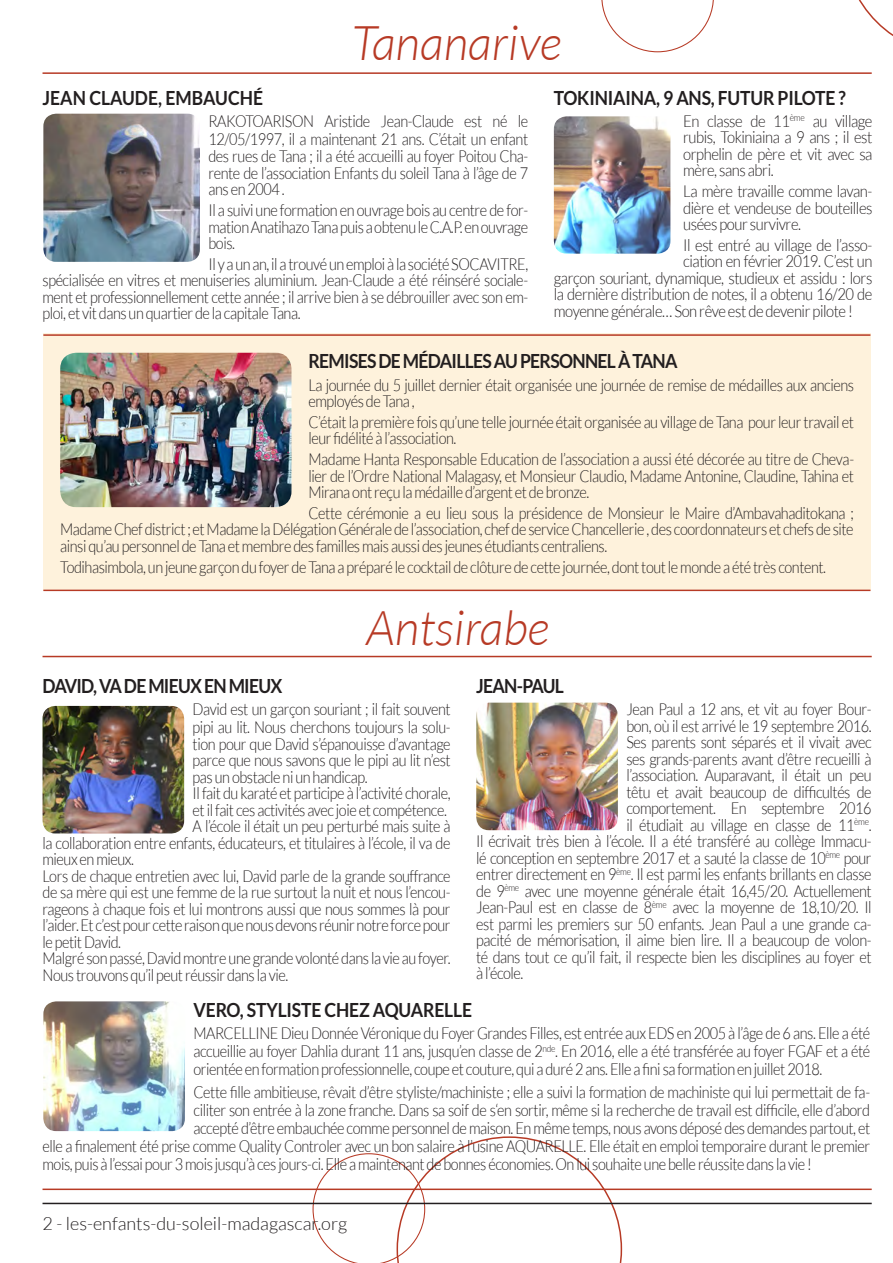
<style>
.page{position:relative;width:893px;height:1263px;background:#fff}
.page>*{position:absolute;margin:0;border:0;box-sizing:border-box;transform-origin:0 0}
.t1{font:italic 300 48px "Lato";color:#b73a25}
.t2{font:700 19.5px "Lato";letter-spacing:-.035em;color:#231f20;scale:.9 1}
.t3{font:700 19.5px "Lato";letter-spacing:-.01em;color:#231f20;scale:.9 1}
.t4{font:700 19.5px "Lato";color:#231f20;scale:.9 1}
.t5{font:300 18px "Lato";color:#231f20}
.t6{font:300 16.5px/16.5px "Lato";letter-spacing:-.03em;color:#231f20;text-align:justify;scale:.88 1}
.t7{font:300 16.5px/16.5px "Lato";letter-spacing:-.03em;color:#231f20;text-align:justify;scale:.9 1}
</style>
<div class="page">
<svg style="left:313px;top:1136px;width:309px;height:127px"></svg>
<hr style="left:43px;top:72px;width:829px;height:2px;background:#b73a25">
<svg style="left:858px;top:0;width:35px;height:36px"></svg>
<svg style="left:601px;top:0;width:113px;height:52px"></svg>
<hr style="left:43px;top:1203px;width:829px;height:1px;background:#231f20">
<div style="left:43px;top:334px;width:827px;height:257px;background:#fef2dc"></div>
<hr style="left:43px;top:656px;width:829px;height:1px;background:#b73a25">
<hr style="left:43px;top:1188px;width:829px;height:2px;background:#b73a25">
<hr style="left:43px;top:334px;width:827px;height:2px;background:#b73a25">
<hr style="left:43px;top:590px;width:827px;height:1px;background:#b73a25">
<img style="left:60px;top:353px;width:231px;height:154px">
<img style="left:43px;top:114px;width:157px;height:148px">
<img style="left:43px;top:706px;width:141px;height:127px">
<img style="left:476px;top:703px;width:142px;height:127px">
<img style="left:554px;top:116px;width:116px;height:138px">
<img style="left:43px;top:1001px;width:142px;height:130px">
<p class="t1" style="left:351px;top:17px;width:212px">Tananarive</p>
<p class="t4" style="left:43px;top:87px;width:247px">JEAN CLAUDE, EMBAUCHÉ</p>
<p class="t6" style="left:208px;top:113px;width:365px;line-height:17.1px">RAKOTOARISON Aristide Jean-Claude est né le 12/05/1997, il a maintenant 21 ans. C’était un enfant des rues de Tana ; il a été accueilli au foyer Poitou Cha&shy;rente de l’association Enfants du soleil Tana à l’âge de 7 ans en 2004 .</p>
<p class="t6" style="left:208px;top:202px;width:365px">Il a suivi une formation en ouvrage bois au centre de for&shy;mation Anatihazo Tana puis a obtenu le C.A.P. en ouvrage bois.</p>
<p class="t6" style="left:43px;top:256px;width:554px;text-indent:166px">Il y a un an, il a trouvé un emploi à la société SOCAVITRE, spécialisée en vitres et menuiseries aluminium. Jean-Claude a été réinséré sociale&shy;ment et professionnellement cette année ; il arrive bien à se débrouiller avec son em&shy;ploi, et vit dans un quartier de la capitale Tana.</p>
<p class="t3" style="left:554px;top:87px;width:326px">TOKINIAINA, 9 ANS, FUTUR PILOTE ?</p>
<p class="t7" style="left:683px;top:113px;width:212px">En classe de 11<sup>ème</sup> au village rubis, Tokiniaina a 9 ans ; il est orphelin de père et vit avec sa mère, sans abri.</p>
<p class="t7" style="left:683px;top:183px;width:212px">La mère travaille comme lavan&shy;dière et vendeuse de bouteilles usées pour survivre.</p>
<p class="t7" style="left:683px;top:237px;width:212px">Il est entré au village de l’asso-</p>
<p class="t7" style="left:683px;top:253px;width:212px">ciation en février 2019. C’est un</p>
<p class="t7" style="left:554px;top:270px;width:355px">garçon souriant, dynamique, studieux et assidu : lors</p>
<p class="t7" style="left:554px;top:286px;width:356px">la dernière distribution de notes, il a obtenu 16/20 de</p>
<p class="t7" style="left:554px;top:303px;width:334px">moyenne générale… Son rêve est de devenir pilote !</p>
<p class="t2" style="left:308px;top:350px;width:412px">REMISES DE MÉDAILLES AU PERSONNEL À TANA</p>
<p class="t6" style="left:308px;top:377px;width:621px">La journée du 5 juillet dernier était organisée une journée de remise de médailles aux anciens employés de Tana ,</p>
<p class="t6" style="left:308px;top:414px;width:621px">C’était la première fois qu’une telle journée était organisée au village de Tana pour leur travail et leur fidélité à l’association.</p>
<p class="t6" style="left:308px;top:451px;width:622px">Madame Hanta Responsable Education de l’association a aussi été décorée au titre de Cheva&shy;lier de l’Ordre National Malagasy, et Monsieur Claudio, Madame Antonine, Claudine, Tahina et Mirana ont reçu la médaille d’argent et de bronze.</p>
<p class="t6" style="left:60px;top:505px;width:903px;text-indent:248px">Cette cérémonie a eu lieu sous la présidence de Monsieur le Maire d’Ambavahaditokana ; Madame Chef district ; et Madame la Délégation Générale de l’association, chef de service Chancellerie , des coordonnateurs et chefs de site ainsi qu’au personnel de Tana et membre des familles mais aussi des jeunes étudiants centraliens.</p>
<p class="t6" style="left:60px;top:559px;width:872px">Todihasimbola, un jeune garçon du foyer de Tana a préparé le cocktail de clôture de cette journée, dont tout le monde a été très content.</p>
<p class="t1" style="left:367px;top:602px;width:184px">Antsirabe</p>
<p class="t2" style="left:43px;top:674px;width:268px">DAVID, VA DE MIEUX EN MIEUX</p>
<p class="t6" style="left:193px;top:700px;width:295px;line-height:18px">David est un garçon souriant ; il fait souvent pipi au lit. Nous cherchons toujours la solu-</p>
<p class="t6" style="left:193px;top:735px;width:295px">tion pour que David s’épanouisse d’avantage parce que nous savons que le pipi au lit n’est pas un obstacle ni un handicap.</p>
<p class="t6" style="left:193px;top:785px;width:295px">Il fait du karaté et participe à l’activité chorale, et il fait ces activités avec joie et compétence.</p>
<p class="t6" style="left:43px;top:818px;width:465px;text-indent:150px">A l’école il était un peu perturbé mais suite à la collaboration entre enfants, éducateurs, et titulaires à l’école, il va de mieux en mieux.</p>
<p class="t6" style="left:43px;top:867px;width:465px">Lors de chaque entretien avec lui, David parle de la grande souffrance de sa mère qui est une femme de la rue surtout la nuit et nous l’encou&shy;rageons à chaque fois et lui montrons aussi que nous sommes là pour l’aider. Et c’est pour cette raison que nous devons réunir notre force pour le petit David.</p>
<p class="t6" style="left:43px;top:950px;width:465px">Malgré son passé, David montre une grande volonté dans la vie au foyer.<br>Nous trouvons qu’il peut réussir dans la vie.</p>
<p class="t2" style="left:476px;top:674px;width:99px">JEAN-PAUL</p>
<p class="t6" style="left:626px;top:701px;width:280px">Jean Paul a 12 ans, et vit au foyer Bour-</p>
<p class="t6" style="left:626px;top:717px;width:280px">bon, où il est arrivé le 19 septembre 2016.</p>
<p class="t6" style="left:626px;top:734px;width:280px">Ses parents sont séparés et il vivait avec</p>
<p class="t6" style="left:626px;top:750px;width:280px">ses grands-parents avant d’être recueilli à</p>
<p class="t6" style="left:626px;top:767px;width:280px">l’association. Auparavant, il était un peu</p>
<p class="t6" style="left:626px;top:783px;width:280px">têtu et avait beaucoup de difficultés de</p>
<p class="t6" style="left:626px;top:800px;width:280px">comportement. En septembre 2016</p>
<p class="t6" style="left:626px;top:816px;width:280px">il étudiait au village en classe de 11<sup>ème</sup>.</p>
<p class="t6" style="left:476px;top:833px;width:451px">Il écrivait très bien à l’école. Il a été transféré au collège Immacu-</p>
<p class="t6" style="left:476px;top:849px;width:451px">lé conception en septembre 2017 et a sauté la classe de 10<sup>ème</sup> pour</p>
<p class="t6" style="left:476px;top:866px;width:451px">entrer directement en 9<sup>ème</sup>. Il est parmi les enfants brillants en classe</p>
<p class="t6" style="left:476px;top:882px;width:451px">de 9<sup>ème</sup> avec une moyenne générale était 16,45/20. Actuellement</p>
<p class="t6" style="left:476px;top:899px;width:451px">Jean-Paul est en classe de 8<sup>ème</sup> avec la moyenne de 18,10/20. Il</p>
<p class="t6" style="left:476px;top:915px;width:451px">est parmi les premiers sur 50 enfants. Jean Paul a une grande ca-</p>
<p class="t6" style="left:476px;top:932px;width:451px">pacité de mémorisation, il aime bien lire. Il a beaucoup de volon-</p>
<p class="t6" style="left:476px;top:948px;width:451px">té dans tout ce qu’il fait, il respecte bien les disciplines au foyer et</p>
<p class="t6" style="left:476px;top:965px;width:55px">à l’école.</p>
<p class="t3" style="left:193px;top:999px;width:311px">VERO, STYLISTE CHEZ AQUARELLE</p>
<p class="t6" style="left:193px;top:1024px;width:771px;line-height:18px">MARCELLINE Dieu Donnée Véronique du Foyer Grandes Filles, est entrée aux EDS en 2005 à l’âge de 6 ans. Elle a été accueillie au foyer Dahlia durant 11 ans, jusqu’en classe de 2<sup>nde</sup>. En 2016, elle a été transférée au foyer FGAF et a été orientée en formation professionnelle, coupe et couture, qui a duré 2 ans. Elle a fini sa formation en juillet 2018.</p>
<p class="t6" style="left:193px;top:1083px;width:771px">Cette fille ambitieuse, rêvait d’être styliste/machiniste ; elle a suivi la formation de machiniste qui lui permettait de fa-</p>
<p class="t6" style="left:193px;top:1101px;width:770px">ciliter son entrée à la zone franche. Dans sa soif de s‘en sortir, même si la recherche de travail est difficile, elle d’abord</p>
<p class="t6" style="left:193px;top:1119px;width:770px">accepté d’être embauchée comme personnel de maison. En même temps, nous avons déposé des demandes partout, et</p>
<p class="t6" style="left:43px;top:1137px;width:942px">elle a finalement été prise comme Quality Controler avec un bon salaire à l’usine AQUARELLE. Elle était en emploi temporaire durant le premier</p>
<p class="t6" style="left:43px;top:1155px;width:876px">mois, puis à l’essai pour 3 mois jusqu’à ces jours-ci. Elle a maintenant de bonnes économies. On lui souhaite une belle réussite dans la vie !</p>
<p class="t5" style="left:43px;top:1214px;width:306px">2 - les-enfants-du-soleil-madagascar.org</p>
</div>
